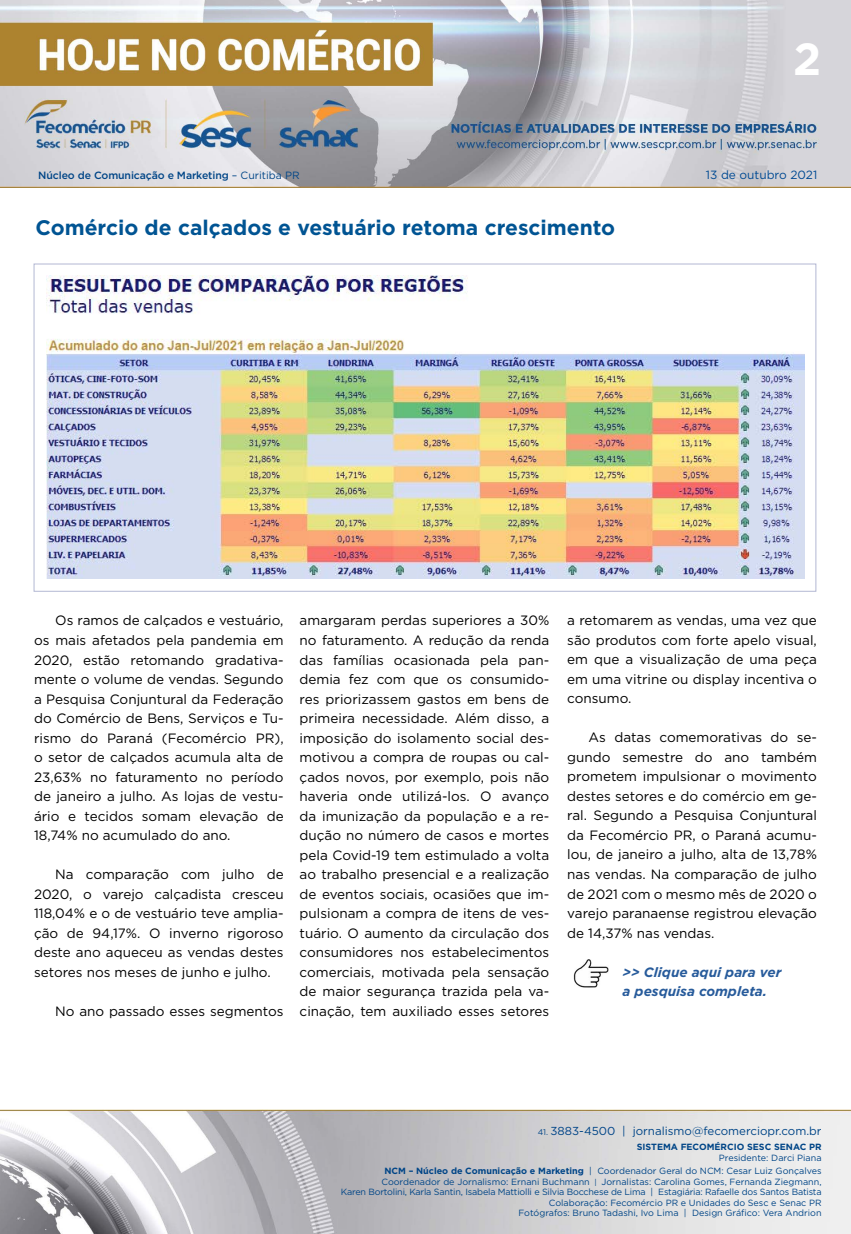
<style>
.page{position:relative;width:851px;height:1234px;background:#fff}
.page>*{position:absolute;margin:0;border:0;box-sizing:border-box;transform-origin:0 0}
.t1{font:700 45px "Gotham";color:#fff}
.t2{font:700 21px "Gotham";color:#005493}
.t3{font:13.5px/19.5px "Gotham";color:#000;text-align:justify}
.t4{font:italic 700 13.5px/19.5px "Gotham";color:#275b9b}
.t5{font:11.85px "Gotham";color:#004a93}
.t6{font:11.55px "Gotham";color:#004587}
.t7{font:500 10.5px "Gotham";letter-spacing:-.01em;color:#004587}
.t8{font:9px/10.5px "Gotham";color:#004587;text-align:right}
.t9{font:700 9px "Gotham";color:#004587}
.s1{font-weight:400}
.s2{font-size:8.25px}
.s3{font-weight:700}
.s4{font-size:7.65px}
</style>
<div class="page">
<img style="left:0;top:0;width:850px;height:188px">
<img style="left:0;top:1109px;width:850px;height:124px">
<img style="left:47px;top:275px;width:757px;height:303px">
<img style="left:573px;top:959px;width:35px;height:28px">
<h1 class="t1" style="left:793px;top:29px;width:30px">2</h1>
<p class="t7" style="left:38px;top:168px;width:263px">Núcleo de Comunicação e Marketing <span class="s1">– Curitiba PR</span></p>
<p class="t5" style="left:705px;top:167px;width:113px">13 de outubro 2021</p>
<h2 class="t2" style="left:35px;top:214px;width:581px">Comércio de calçados e vestuário retoma crescimento</h2>
<p class="t3" style="left:34px;top:610px;width:251px;text-indent:21px">Os ramos de calçados e vestuário, os mais afetados pela pandemia em 2020, estão retomando gradativa&shy;mente o volume de vendas. Segundo a Pesquisa Conjuntural da Federação do Comércio de Bens, Serviços e Tu&shy;rismo do Paraná (Fecomércio PR), o setor de calçados acumula alta de 23,63% no faturamento no período de janeiro a julho. As lojas de vestu&shy;ário e tecidos somam elevação de 18,74% no acumulado do ano.</p>
<p class="t3" style="left:34px;top:864px;width:251px;text-indent:21px">Na comparação com julho de 2020, o varejo calçadista cresceu 118,04% e o de vestuário teve amplia&shy;ção de 94,17%. O inverno rigoroso deste ano aqueceu as vendas destes setores nos meses de junho e julho.</p>
<p class="t3" style="left:55px;top:1000px;width:230px">No ano passado esses segmentos</p>
<p class="t3" style="left:299px;top:610px;width:251px">amargaram perdas superiores a 30% no faturamento. A redução da renda das famílias ocasionada pela pan&shy;demia fez com que os consumido&shy;res priorizassem gastos em bens de primeira necessidade. Além disso, a imposição do isolamento social des&shy;motivou a compra de roupas ou cal&shy;çados novos, por exemplo, pois não haveria onde utilizá-los. O avanço da imunização da população e a re&shy;dução no número de casos e mortes pela Covid-19 tem estimulado a volta ao trabalho presencial e a realização de eventos sociais, ocasiões que im&shy;pulsionam a compra de itens de ves&shy;tuário. O aumento da circulação dos consumidores nos estabelecimentos comerciais, motivada pela sensação de maior segurança trazida pela va&shy;cinação, tem auxiliado esses setores</p>
<p class="t3" style="left:567px;top:610px;width:251px">a retomarem as vendas, uma vez que são produtos com forte apelo visual, em que a visualização de uma peça em uma vitrine ou display incentiva o consumo.</p>
<p class="t3" style="left:567px;top:727px;width:251px;text-indent:21px">As datas comemorativas do se&shy;gundo semestre do ano também prometem impulsionar o movimento destes setores e do comércio em ge&shy;ral. Segundo a Pesquisa Conjuntural da Fecomércio PR, o Paraná acumu&shy;lou, de janeiro a julho, alta de 13,78% nas vendas. Na comparação de julho de 2021 com o mesmo mês de 2020 o varejo paranaense registrou elevação de 14,37% nas vendas.</p>
<p class="t4" style="left:622px;top:961px;width:160px">&gt;&gt; Clique aqui para ver a pesquisa completa.</p>
<p class="t6" style="left:537px;top:1123px;width:285px"><span class="s2">41.</span> 3883-4500 | jornalismo@fecomerciopr.com.br</p>
<p class="t9" style="left:636px;top:1140px;width:186px">SISTEMA FECOMÉRCIO SESC SENAC PR</p>
<p class="t8" style="left:384px;top:1150px;width:438px;line-height:13.5px">Presidente: Darci Piana<br><span class="s3">NCM – Núcleo de Comunicação e Marketing</span> | Coordenador Geral do NCM: Cesar Luiz Gonçalves</p>
<p class="t8" style="left:341px;top:1175px;width:482px">Coordenador de Jornalismo: Ernani Buchmann <span class="s4">|</span> Jornalistas: Carolina Gomes, Fernanda Ziegmann,<br>Karen Bortolini, Karla Santin, Isabela Mattiolli e Silvia Bocchese de Lima | Estagiária: Rafaelle dos Santos Batista Colaboração: Fecomércio PR e Unidades do Sesc e Senac PR<br>Fotógrafos: Bruno Tadashi, Ivo Lima | Design Gráfico: Vera Andrion</p>
</div>
